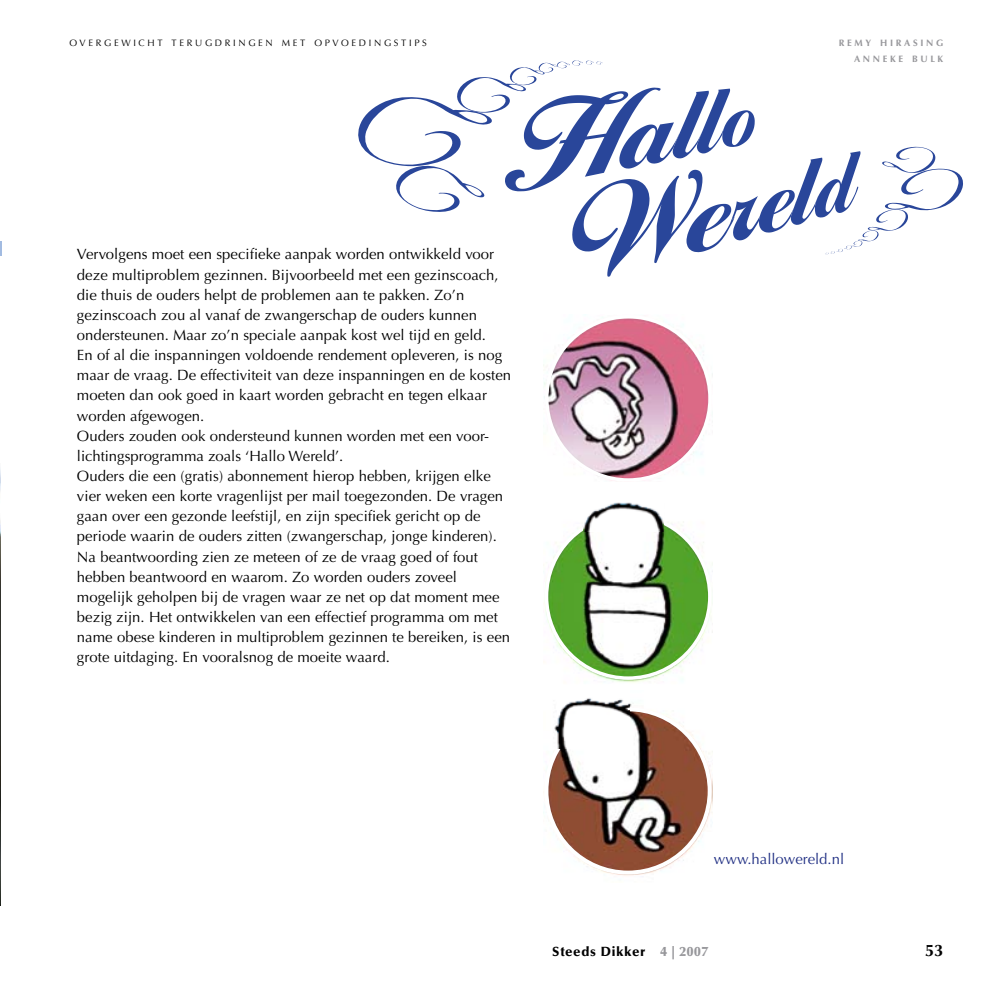
<style>
.page{position:relative;width:993px;height:993px;background:#fff}
.page>*{position:absolute;margin:0;border:0;box-sizing:border-box;transform-origin:0 0}
.t1{font:700 16.62px "Optima";color:#000}
.t2{font:14.88px/20.1px "Optima";letter-spacing:.005em;color:#000}
.t3{font:14.88px "Optima";color:#233285}
.t4{font:900 13.3px "Optima";letter-spacing:.05em;color:#000}
.t5{font:9.28px "Optima";letter-spacing:.285em;color:#000}
.t6{font:700 9.28px/15.9px "Optima";letter-spacing:.285em;color:#97979b;text-align:right}
.s1{color:#97979b}
</style>
<div class="page">
<svg style="left:0;top:242px;width:1px;height:14px"></svg>
<img style="left:0;top:468px;width:1px;height:436px">
<svg style="left:358px;top:60px;width:605px;height:217px"></svg>
<img style="left:543px;top:317px;width:163px;height:164px">
<div style="left:545px;top:315px;width:166px;height:166px;border:4px solid #fff;border-radius:50%"></div>
<img style="left:546px;top:521px;width:165px;height:162px">
<div style="left:544px;top:513px;width:167px;height:166px;border:4px solid #fff;border-radius:50%"></div>
<img style="left:583px;top:502px;width:80px;height:29px">
<img style="left:543px;top:703px;width:169px;height:173px">
<div style="left:544px;top:707px;width:167px;height:167px;border:4px solid #fff;border-radius:50%"></div>
<img style="left:557px;top:698px;width:72px;height:50px">
<p class="t5" style="left:69px;top:38px;width:359px">OVERGEWICHT TERUGDRINGEN MET OPVOEDINGSTIPS</p>
<p class="t6" style="left:838px;top:35px;width:106px">REMY HIRASING<br>ANNEKE BULK</p>
<p class="t2" style="left:77px;top:244px;width:435px">Vervolgens moet een specifieke aanpak worden ontwikkeld voor deze multiproblem gezinnen. Bijvoorbeeld met een gezinscoach, die thuis de ouders helpt de problemen aan te pakken. Zo’n gezinscoach zou al vanaf de zwangerschap de ouders kunnen ondersteunen. Maar zo’n speciale aanpak kost wel tijd en geld.<br>En of al die inspanningen voldoende rendement opleveren, is nog maar de vraag. De effectiviteit van deze inspanningen en de kosten moeten dan ook goed in kaart worden gebracht en tegen elkaar worden afgewogen.<br>Ouders zouden ook ondersteund kunnen worden met een voor&shy;lichtingsprogramma zoals ‘Hallo Wereld’.<br>Ouders die een (gratis) abonnement hierop hebben, krijgen elke vier weken een korte vragenlijst per mail toegezonden. De vragen gaan over een gezonde leefstijl, en zijn specifiek gericht op de periode waarin de ouders zitten (zwangerschap, jonge kinderen).<br>Na beantwoording zien ze meteen of ze de vraag goed of fout hebben beantwoord en waarom. Zo worden ouders zoveel mogelijk geholpen bij de vragen waar ze net op dat moment mee bezig zijn. Het ontwikkelen van een effectief programma om met name obese kinderen in multiproblem gezinnen te bereiken, is een grote uitdaging. En vooralsnog de moeite waard.</p>
<p class="t3" style="left:713px;top:849px;width:132px">www.hallowereld.nl</p>
<p class="t4" style="left:552px;top:943px;width:157px">Steeds Dikker <span class="s1">4 | 2007</span></p>
<p class="t1" style="left:924px;top:940px;width:20px">53</p>
</div>
